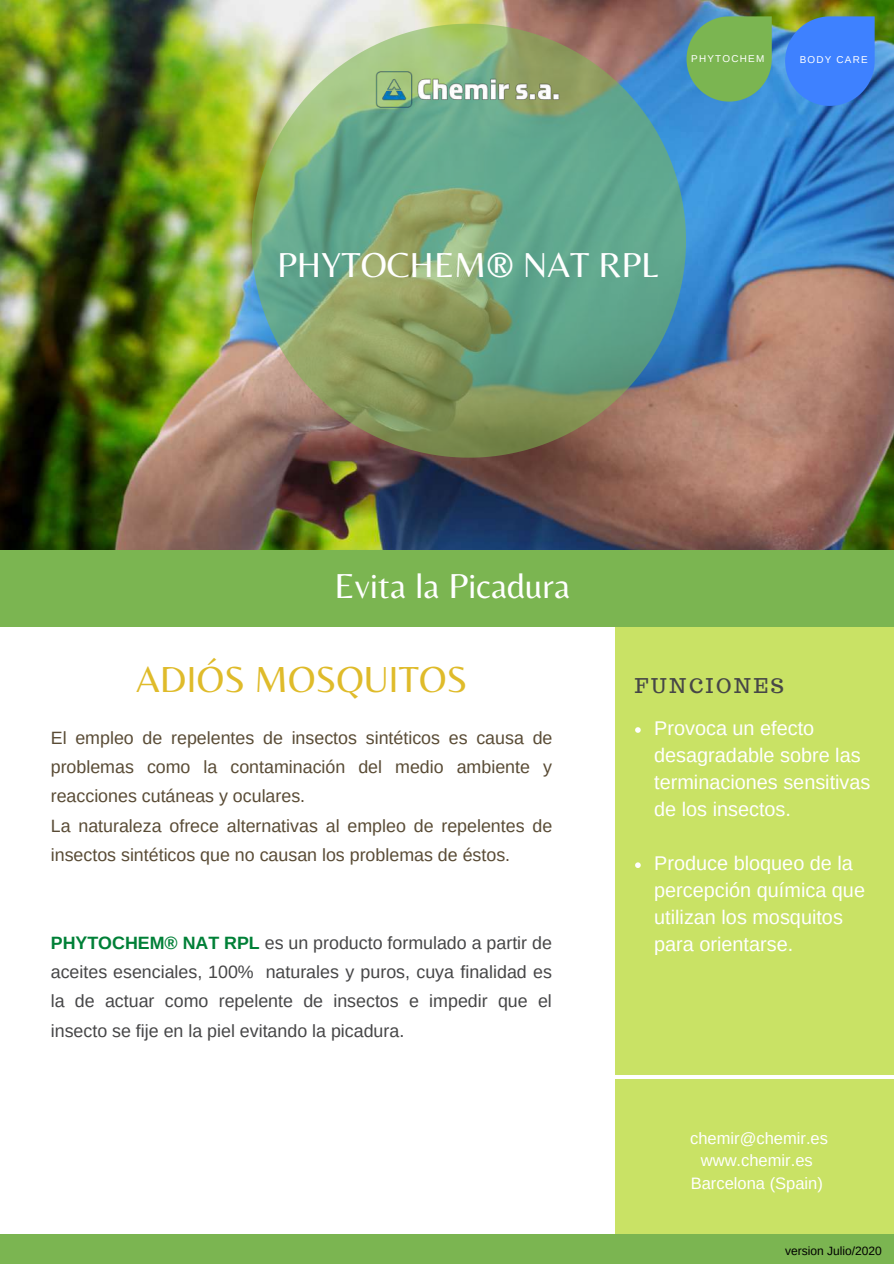
<style>
.page{position:relative;width:894px;height:1264px;background:#fff}
.page>*{position:absolute;margin:0;border:0;box-sizing:border-box;transform-origin:0 0}
.t1{font:37.65px "Belleza";color:#dfbb2a}
.t2{font:36px "Belleza";color:#fff}
.t3{font:19.8px/27px "Arimo";color:#fff}
.t4{font:19.8px "Trocchi";letter-spacing:.14em;color:#464647}
.t5{font:17.85px/29.2px "Arimo";color:#594b35}
.t6{font:17.85px/29.2px "Arimo";color:#464647;text-align:justify}
.t7{font:16.5px/22.5px "Arimo";color:#fff;text-align:center}
.t8{font:12px "Arimo";color:#000}
.t9{font:9.9px "Arimo";letter-spacing:.12em;color:#fff}
.s1{font-weight:700;color:#008037}
</style>
<div class="page">
<div style="left:615px;top:600px;width:278px;height:663px;background:#c9e265"></div>
<img style="left:0;top:0;width:893px;height:550px">
<div style="left:0;top:550px;width:893px;height:76px;background:#7bb551"></div>
<hr style="left:573px;top:1075px;width:320px;height:3px;background:#fff">
<img style="left:252px;top:24px;width:433px;height:433px">
<svg style="left:784px;top:16px;width:90px;height:90px;background:#4183ed"></svg>
<img style="left:374px;top:69px;width:187px;height:41px">
<svg style="left:686px;top:16px;width:85px;height:86px;background:#70ad66"></svg>
<svg style="left:635px;top:727px;width:5px;height:5px"></svg>
<svg style="left:635px;top:862px;width:5px;height:6px"></svg>
<div style="left:0;top:1234px;width:893px;height:29px;background:#7bb551"></div>
<p class="t9" style="left:691px;top:53px;width:74px">PHYTOCHEM</p>
<p class="t9" style="left:799px;top:54px;width:69px">BODY CARE</p>
<h2 class="t2" style="left:277px;top:244px;width:383px">PHYTOCHEM® NAT RPL</h2>
<h2 class="t2" style="left:334px;top:564px;width:237px">Evita la Picadura</h2>
<h1 class="t1" style="left:136px;top:657px;width:332px">ADIÓS MOSQUITOS</h1>
<p class="t5" style="left:51px;top:722px;width:503px">El empleo de repelentes de insectos sintéticos es causa de problemas como la contaminación del medio ambiente y reacciones cutáneas y oculares.<br>La naturaleza ofrece alternativas al empleo de repelentes de insectos sintéticos que no causan los problemas de éstos.</p>
<p class="t6" style="left:51px;top:927px;width:502px"><span class="s1">PHYTOCHEM® NAT RPL</span> es un producto formulado a partir de aceites esenciales, 100% naturales y puros, cuya finalidad es la de actuar como repelente de insectos e impedir que el insecto se fije en la piel evitando la picadura.</p>
<p class="t4" style="left:634px;top:672px;width:150px">FUNCIONES</p>
<p class="t3" style="left:654px;top:714px;width:218px">Provoca un efecto desagradable sobre las terminaciones sensitivas de los insectos.</p>
<p class="t3" style="left:654px;top:849px;width:212px">Produce bloqueo de la percepción química que utilizan los mosquitos para orientarse.</p>
<p class="t7" style="left:690px;top:1126px;width:139px">chemir@chemir.es www.chemir.es<br>Barcelona (Spain)</p>
<p class="t8" style="left:784px;top:1243px;width:98px">version Julio/2020</p>
</div>
